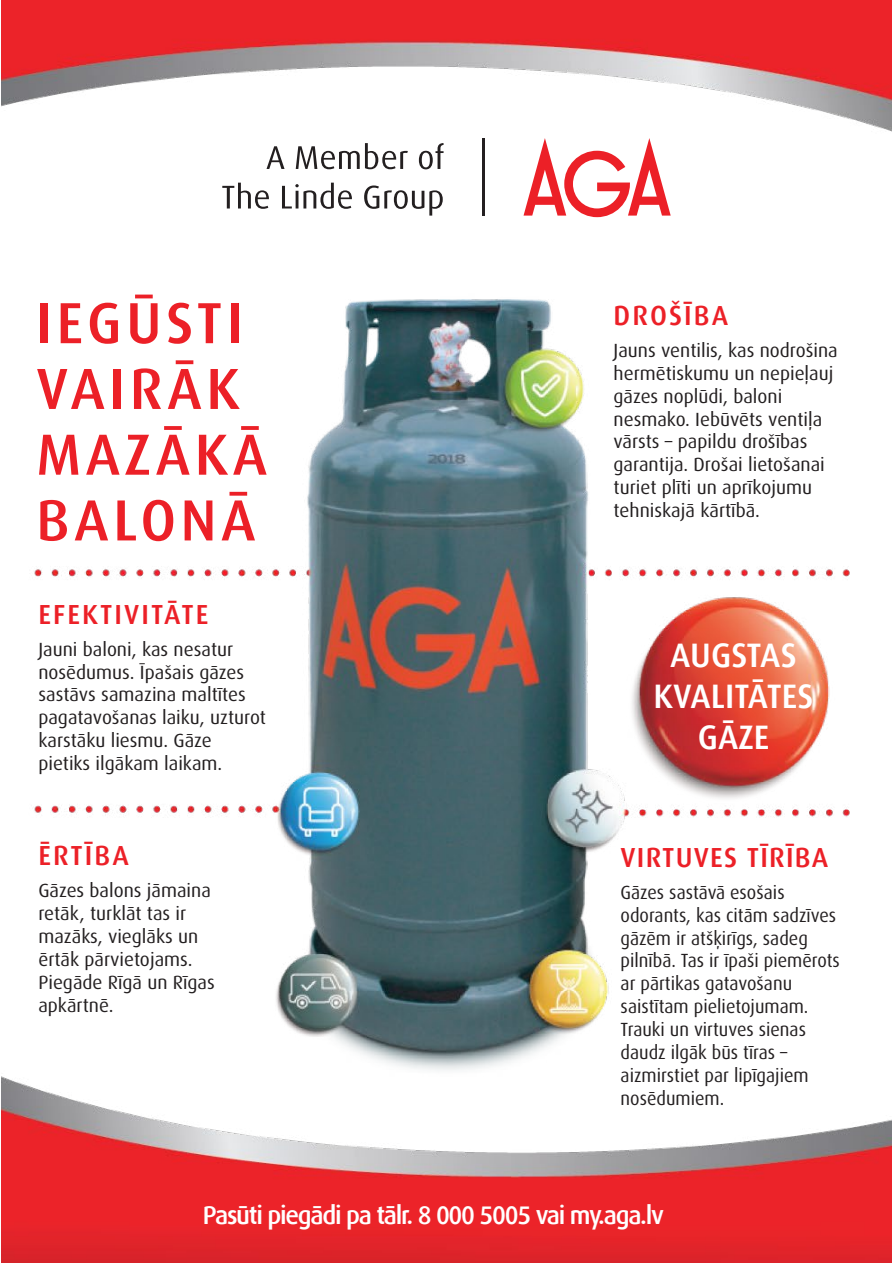
<style>
.page{position:relative;width:893px;height:1263px;background:#fff}
.page>*{position:absolute;margin:0;border:0;box-sizing:border-box;transform-origin:0 0}
.t1{font:500 58.05px/65.7px "Linde Dax Office";letter-spacing:.075em;color:#ec2027}
.t2{font:500 33.9px/40.8px "Linde Dax Office";color:#fff;text-align:center}
.t3{font:500 27.6px "Linde Dax Office";letter-spacing:.075em;color:#ec2027}
.t4{font:500 27.6px "Linde Dax Office";letter-spacing:.045em;color:#ec2027}
.t5{font:500 25.5px "Linde Dax Office";letter-spacing:-.05em;color:#fff}
.t6{font:19.05px/23px "Dax Pro";color:#231f20}
.t7{font:19.05px/23px "Dax Pro";color:#231f20;scale:.95 1}
</style>
<div class="page">
<img style="left:1px;top:0;width:890px;height:1263px">
<hr style="left:482px;top:138px;width:3px;height:78px;background:#231f20">
<svg style="left:524px;top:138px;width:147px;height:79px"></svg>
<svg style="left:267px;top:146px;width:18px;height:23px"></svg>
<svg style="left:296px;top:143px;width:112px;height:26px"></svg>
<svg style="left:419px;top:143px;width:25px;height:26px"></svg>
<svg style="left:222px;top:183px;width:47px;height:26px"></svg>
<svg style="left:282px;top:183px;width:70px;height:26px"></svg>
<svg style="left:364px;top:185px;width:79px;height:31px"></svg>
<h1 class="t1" style="left:36px;top:288px;width:233px">IEGŪSTI<br>VAIRĀK<br>MAZĀKĀ<br>BALONĀ</h1>
<h3 class="t3" style="left:38px;top:596px;width:172px">EFEKTIVITĀTE</h3>
<p class="t6" style="left:38px;top:637px;width:229px">Jauni baloni, kas nesatur nosēdumus. Īpašais gāzes sastāvs samazina maltītes pagatavošanas laiku, uzturot karstāku liesmu. Gāze pietiks ilgākam laikam.</p>
<h3 class="t3" style="left:38px;top:838px;width:92px">ĒRTĪBA</h3>
<p class="t6" style="left:38px;top:878px;width:178px">Gāzes balons jāmaina retāk, turklāt tas ir mazāks, vieglāks un ērtāk pārvietojams.<br>Piegāde Rīgā un Rīgas apkārtnē.</p>
<h3 class="t3" style="left:614px;top:297px;width:116px">DROŠĪBA</h3>
<p class="t6" style="left:614px;top:338px;width:226px">Jauns ventilis, kas nodrošina hermētiskumu un nepieļauj gāzes noplūdi, baloni nesmako. Iebūvēts ventiļa vārsts – papildu drošības garantija. Drošai lietošanai turiet plīti un aprīkojumu tehniskajā kārtībā.</p>
<h2 class="t2" style="left:654px;top:634px;width:161px">AUGSTAS<br>KVALITĀTES<br>GĀZE</h2>
<h3 class="t4" style="left:621px;top:839px;width:209px">VIRTUVES TĪRĪBA</h3>
<p class="t7" style="left:621px;top:880px;width:232px">Gāzes sastāvā esošais odorants, kas citām sadzīves gāzēm ir atšķirīgs, sadeg pilnībā. Tas ir īpaši piemērots ar pārtikas gatavošanu saistītam pielietojumam.<br>Trauki un virtuves sienas daudz ilgāk būs tīras – aizmirstiet par lipīgajiem nosēdumiem.</p>
<h3 class="t5" style="left:203px;top:1199px;width:463px">Pasūti piegādi pa tālr. 8 000 5005 vai my.aga.lv</h3>
</div>
